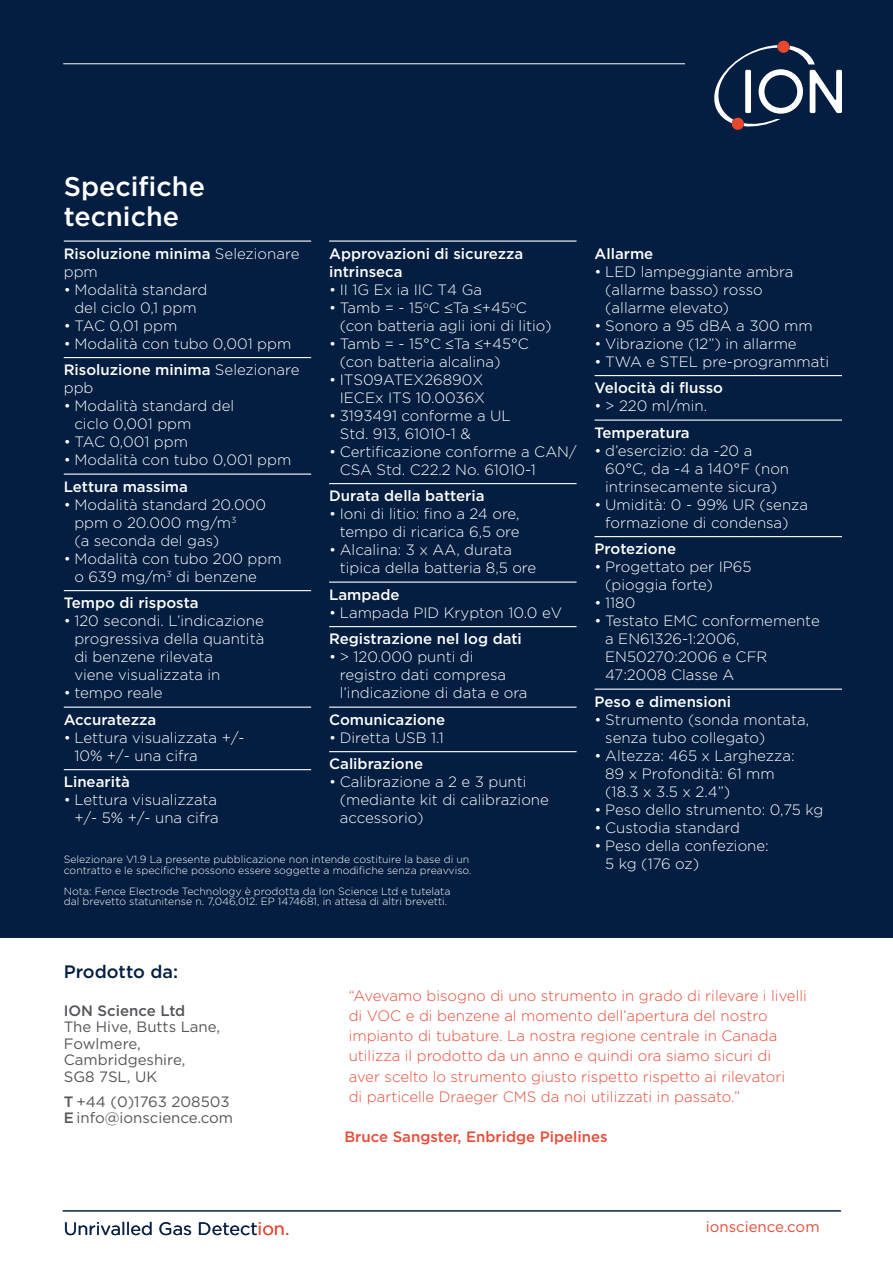
<style>
.page{position:relative;width:893px;height:1263px;background:#fff}
.page>*{position:absolute;margin:0;border:0;box-sizing:border-box;transform-origin:0 0}
.t1{font:500 27px/30px "Gotham";color:#fff}
.t2{font:18px "Gotham";color:#041e41}
.t3{font:500 18px "Gotham";color:#041e41}
.t4{font:300 15px/18px "Gotham";color:#fff}
.t5{font:300 15px/20.2px "Gotham";color:#e84b37}
.t6{font:500 15px/18px "Gotham";color:#fff}
.t7{font:15px/16.5px "Gotham";color:#55565a}
.t8{font:500 15px "Gotham";color:#e84b37}
.t9{font:15px "Gotham";color:#e84b37}
.t10{font:500 15px "Gotham";color:#55565a}
.t11{font:300 10.5px/10.5px "Gotham";color:#fff}
.s1{font-weight:300}
.s2{font-weight:500}
.s3{color:#e84b37}
</style>
<div class="page">
<div style="left:0;top:0;width:893px;height:938px;background:#041e41"></div>
<hr style="left:64px;top:240px;width:247px;height:2px;background:#fff">
<hr style="left:64px;top:357px;width:247px;height:1px;background:#fff">
<hr style="left:64px;top:473px;width:247px;height:2px;background:#fff">
<hr style="left:64px;top:590px;width:247px;height:1px;background:#fff">
<hr style="left:64px;top:706px;width:247px;height:2px;background:#fff">
<hr style="left:64px;top:769px;width:247px;height:1px;background:#fff">
<hr style="left:329px;top:240px;width:248px;height:2px;background:#fff">
<hr style="left:329px;top:483px;width:248px;height:1px;background:#fff">
<hr style="left:329px;top:581px;width:248px;height:2px;background:#fff">
<hr style="left:329px;top:626px;width:248px;height:1px;background:#fff">
<hr style="left:329px;top:706px;width:248px;height:2px;background:#fff">
<hr style="left:329px;top:751px;width:248px;height:1px;background:#fff">
<hr style="left:595px;top:375px;width:247px;height:1px;background:#fff">
<hr style="left:595px;top:419px;width:247px;height:2px;background:#fff">
<hr style="left:595px;top:536px;width:247px;height:1px;background:#fff">
<hr style="left:595px;top:688px;width:247px;height:2px;background:#fff">
<hr style="left:63px;top:64px;width:622px;height:1px;background:#fff">
<hr style="left:63px;top:1210px;width:778px;height:1px;background:#041e41">
<svg style="left:714px;top:40px;width:128px;height:90px"></svg>
<h1 class="t1" style="left:64px;top:171px;width:143px">Specifiche tecniche</h1>
<p class="t6" style="left:64px;top:244px;width:237px">Risoluzione minima <span class="s1">Selezionare ppm</span></p>
<p class="t4" style="left:64px;top:280px;width:145px;text-align:center">• Modalità standard del ciclo 0,1 ppm</p>
<p class="t4" style="left:64px;top:316px;width:115px">• TAC 0,01 ppm</p>
<p class="t4" style="left:64px;top:330px;width:237px;line-height:26.5px">• Modalità con tubo 0,001 ppm<br><span class="s2">Risoluzione minima</span> Selezionare</p>
<p class="t4" style="left:64px;top:378px;width:31px">ppb</p>
<p class="t4" style="left:74px;top:396px;width:161px;text-indent:-11px">• Modalità standard del ciclo 0,001 ppm</p>
<p class="t4" style="left:64px;top:432px;width:126px">• TAC 0,001 ppm</p>
<p class="t4" style="left:64px;top:450px;width:229px">• Modalità con tubo 0,001 ppm</p>
<p class="t6" style="left:64px;top:477px;width:126px">Lettura massima</p>
<p class="t4" style="left:74px;top:495px;width:193px;text-indent:-11px">• Modalità standard 20.000 ppm o 20.000 mg/m<sup>3<br></sup>(a seconda del gas)</p>
<p class="t4" style="left:74px;top:549px;width:209px;text-indent:-11px">• Modalità con tubo 200 ppm o 639 mg/m<sup>3</sup> di benzene</p>
<p class="t6" style="left:64px;top:594px;width:136px">Tempo di risposta</p>
<p class="t4" style="left:74px;top:611px;width:191px;text-indent:-11px">• 120 secondi. L’indicazione progressiva della quantità di benzene rilevata<br>viene visualizzata in</p>
<p class="t4" style="left:64px;top:683px;width:100px">• tempo reale</p>
<p class="t6" style="left:64px;top:710px;width:94px">Accuratezza</p>
<p class="t4" style="left:74px;top:728px;width:172px;text-indent:-11px">• Lettura visualizzata +/-<br>10% +/- una cifra</p>
<p class="t6" style="left:64px;top:773px;width:68px">Linearità</p>
<p class="t4" style="left:64px;top:790px;width:156px;text-align:right">• Lettura visualizzata +/- 5% +/- una cifra</p>
<p class="t6" style="left:329px;top:244px;width:196px">Approvazioni di sicurezza intrinseca</p>
<p class="t4" style="left:329px;top:280px;width:155px">• II 1G Ex ia IIC T4 Ga</p>
<p class="t4" style="left:340px;top:298px;width:213px;text-indent:-11px">• Tamb = - 15<sup>o</sup>C ≤Ta ≤+45<sup>o</sup>C (con batteria agli ioni di litio)</p>
<p class="t4" style="left:340px;top:334px;width:191px;text-indent:-11px">• Tamb = - 15°C ≤Ta ≤+45°C (con batteria alcalina)</p>
<p class="t4" style="left:329px;top:370px;width:157px;text-align:right">• ITS09ATEX26890X<br>IECEx ITS 10.0036X</p>
<p class="t4" style="left:340px;top:406px;width:173px;text-indent:-11px">• 3193491 conforme a UL<br>Std. 913, 61010-1 &amp;</p>
<p class="t4" style="left:340px;top:442px;width:238px;text-indent:-11px">• Certificazione conforme a CAN/<br>CSA Std. C22.2 No. 61010-1</p>
<p class="t6" style="left:329px;top:487px;width:157px">Durata della batteria</p>
<p class="t4" style="left:329px;top:504px;width:192px;text-align:right">• Ioni di litio: fino a 24 ore, tempo di ricarica 6,5 ore</p>
<p class="t4" style="left:340px;top:540px;width:198px;text-indent:-11px">• Alcalina: 3 x AA, durata tipica della batteria 8,5 ore</p>
<p class="t6" style="left:329px;top:585px;width:72px">Lampade</p>
<p class="t4" style="left:329px;top:603px;width:234px">• Lampada PID Krypton 10.0 eV</p>
<p class="t6" style="left:329px;top:630px;width:194px">Registrazione nel log dati</p>
<p class="t4" style="left:340px;top:647px;width:189px;text-indent:-11px">• &gt; 120.000 punti di registro dati compresa l’indicazione di data e ora</p>
<p class="t6" style="left:329px;top:710px;width:118px">Comunicazione</p>
<p class="t4" style="left:329px;top:728px;width:116px">• Diretta USB 1.1</p>
<p class="t6" style="left:329px;top:755px;width:96px">Calibrazione</p>
<p class="t4" style="left:340px;top:772px;width:211px;text-indent:-11px">• Calibrazione a 2 e 3 punti (mediante kit di calibrazione accessorio)</p>
<p class="t11" style="left:64px;top:854px;width:409px">Selezionare V1.9 La presente pubblicazione non intende costituire la base di un contratto e le specifiche possono essere soggette a modifiche senza preavviso.</p>
<p class="t11" style="left:64px;top:885px;width:388px">Nota: Fence Electrode Technology è prodotta da Ion Science Ltd e tutelata dal brevetto statunitense n. 7,046,012. EP 1474681, in attesa di altri brevetti.</p>
<p class="t6" style="left:595px;top:244px;width:60px">Allarme</p>
<p class="t4" style="left:605px;top:262px;width:190px;text-indent:-11px">• LED lampeggiante ambra (allarme basso) rosso (allarme elevato)</p>
<p class="t4" style="left:595px;top:316px;width:220px">• Sonoro a 95 dBA a 300 mm</p>
<p class="t4" style="left:595px;top:334px;width:204px">• Vibrazione (12”) in allarme</p>
<p class="t4" style="left:595px;top:352px;width:236px">• TWA e STEL pre-programmati</p>
<p class="t6" style="left:595px;top:379px;width:130px">Velocità di flusso</p>
<p class="t4" style="left:595px;top:396px;width:114px">• &gt; 220 ml/min.</p>
<p class="t6" style="left:595px;top:423px;width:97px">Temperatura</p>
<p class="t4" style="left:605px;top:441px;width:185px;text-indent:-11px">• d’esercizio: da -20 a<br>60°C, da -4 a 140°F (non intrinsecamente sicura)</p>
<p class="t4" style="left:595px;top:495px;width:215px;text-align:center">• Umidità: 0 - 99% UR (senza formazione di condensa)</p>
<p class="t6" style="left:595px;top:540px;width:83px">Protezione</p>
<p class="t4" style="left:605px;top:557px;width:148px;text-indent:-11px">• Progettato per IP65 (pioggia forte)</p>
<p class="t4" style="left:595px;top:593px;width:42px">• 1180</p>
<p class="t4" style="left:605px;top:611px;width:216px;text-indent:-11px">• Testato EMC conformemente a EN61326-1:2006,<br>EN50270:2006 e CFR<br>47:2008 Classe A</p>
<p class="t6" style="left:595px;top:692px;width:138px">Peso e dimensioni</p>
<p class="t4" style="left:605px;top:710px;width:205px;text-indent:-11px">• Strumento (sonda montata, senza tubo collegato)</p>
<p class="t4" style="left:605px;top:746px;width:191px;text-indent:-11px">• Altezza: 465 x Larghezza:<br>89 x Profondità: 61 mm (18.3 x 3.5 x 2.4”)</p>
<p class="t4" style="left:595px;top:800px;width:230px">• Peso dello strumento: 0,75 kg</p>
<p class="t4" style="left:595px;top:818px;width:147px">• Custodia standard</p>
<p class="t4" style="left:605px;top:836px;width:165px;text-indent:-11px">• Peso della confezione:<br>5 kg (176 oz)</p>
<p class="t3" style="left:64px;top:959px;width:116px">Prodotto da:</p>
<p class="t10" style="left:64px;top:1000px;width:123px">I ON Science Ltd</p>
<p class="t7" style="left:64px;top:1018px;width:158px">The Hive, Butts Lane,<br>Fowlmere,<br>Cambridgeshire,<br>SG8 7SL, UK</p>
<p class="t7" style="left:64px;top:1093px;width:171px"><span class="s2">T</span> +44 (0)1763 208503<br><span class="s2">E</span> info@ionscience.com</p>
<p class="t2" style="left:64px;top:1217px;width:227px">Unrivalled Gas Detect<span class="s3">ion.</span></p>
<p class="t5" style="left:349px;top:985px;width:460px">“Avevamo bisogno di uno strumento in grado di rilevare i livelli di VOC e di benzene al momento dell’apertura del nostro impianto di tubature. La nostra regione centrale in Canada utilizza il prodotto da un anno e quindi ora siamo sicuri di<br>aver scelto lo strumento giusto rispetto rispetto ai rilevatori<br>di particelle Draeger CMS da noi utilizzati in passato.”</p>
<p class="t8" style="left:344px;top:1127px;width:265px">Bruce Sangster, Enbridge Pipelines</p>
<p class="t9" style="left:706px;top:1217px;width:115px">ionscience.com</p>
</div>
